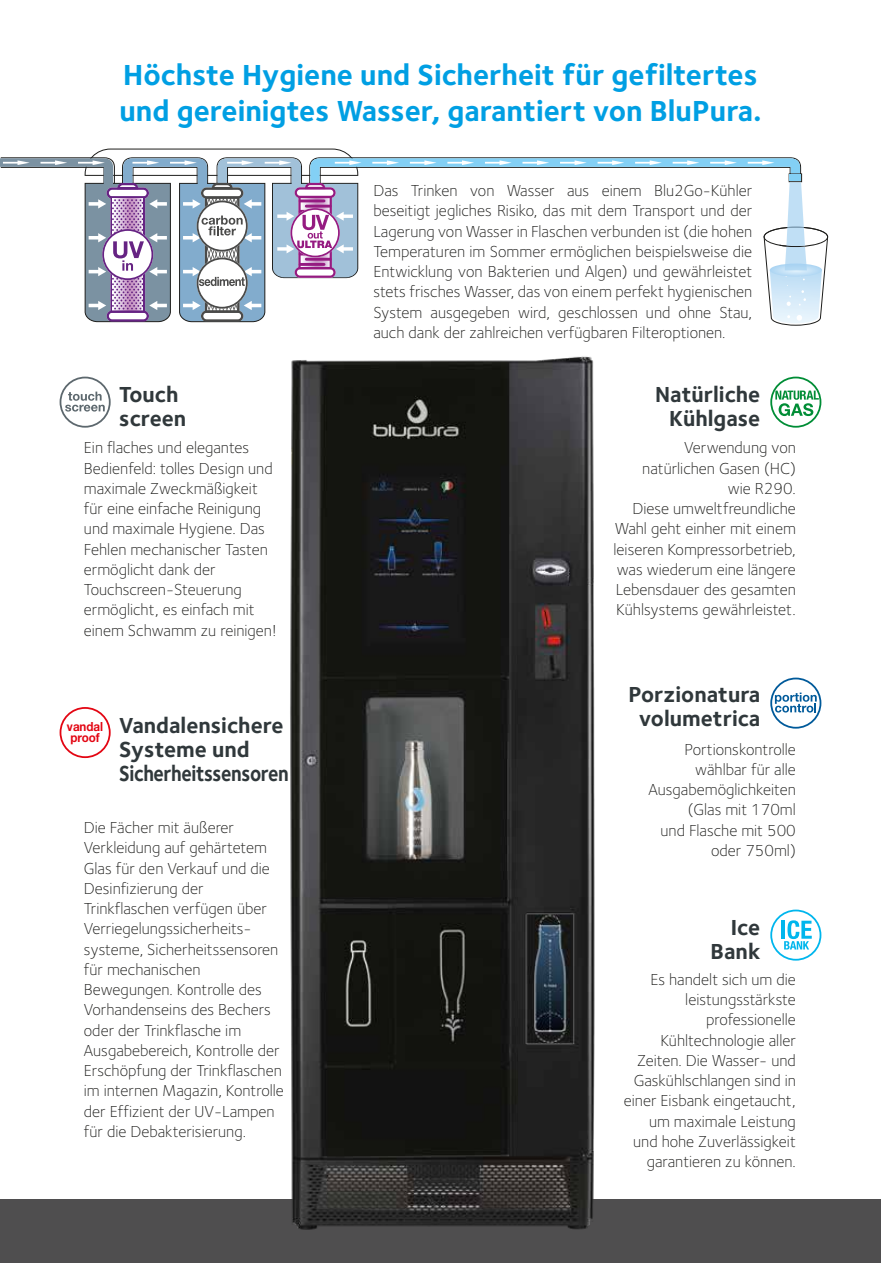
<style>
.page{position:relative;width:881px;height:1263px;background:#fff}
.page>*{position:absolute;margin:0;border:0;box-sizing:border-box;transform-origin:0 0}
.t1{font:700 30px/36px "Foundry Sterling";color:#009fe3}
.t2{font:700 22.5px/24px "Foundry Sterling";color:#30383b;text-align:right}
.t3{font:700 22.5px/24px "Foundry Sterling";letter-spacing:-.02em;color:#30383b}
.t4{font:300 16.5px/20.2px "Foundry Sterling";color:#1d1d1b;text-align:right}
.t5{font:700 12.6px/10.8px "Helvetica Neue LT Std";color:#e30613;scale:.92 1}
</style>
<div class="page">
<div style="left:0;top:1199px;width:880px;height:64px;background:#4f4e4f"></div>
<svg style="left:770px;top:909px;width:51px;height:52px"></svg>
<svg style="left:770px;top:678px;width:51px;height:51px"></svg>
<svg style="left:60px;top:377px;width:51px;height:51px"></svg>
<img style="left:290px;top:356px;width:305px;height:874px">
<svg style="left:770px;top:377px;width:51px;height:51px"></svg>
<svg style="left:60px;top:707px;width:51px;height:51px"></svg>
<svg style="left:0;top:149px;width:827px;height:177px"></svg>
<h1 class="t1" style="left:119px;top:56px;width:643px">Höchste Hygiene und Sicherheit für gefiltertes und gereinigtes Wasser, garantiert von BluPura.</h1>
<h2 class="t2" style="left:119px;top:382px;width:68px;text-align:left">Touch screen</h2>
<p class="t4" style="left:84px;top:437px;width:194px;text-align:left">Ein flaches und elegantes<br>Bedienfeld: tolles Design und maximale Zweckmäßigkeit für eine einfache Reinigung und maximale Hygiene. Das<br>Fehlen mechanischer Tasten ermöglicht dank der<br>Touchscreen-Steuerung ermöglicht, es einfach mit einem Schwamm zu reinigen!</p>
<p class="t5" style="left:67px;top:721px;width:41px">vandal proof</p>
<h2 class="t3" style="left:119px;top:712px;width:171px">Vandalensichere<br>Systeme und<br>Sicherheitssensoren</h2>
<p class="t4" style="left:84px;top:817px;width:201px;text-align:left">Die Fächer mit äußerer<br>Verkleidung auf gehärtetem<br>Glas für den Verkauf und die<br>Desinfizierung der<br>Trinkflaschen verfügen über<br>Verriegelungssicherheits&shy;systeme, Sicherheitssensoren für mechanischen<br>Bewegungen. Kontrolle des<br>Vorhandenseins des Bechers oder der Trinkflasche im<br>Ausgabebereich, Kontrolle der<br>Erschöpfung der Trinkflaschen im internen Magazin, Kontrolle der Effizient der UV-Lampen für die Debakterisierung.</p>
<p class="t4" style="left:373px;top:180px;width:380px;text-align:justify">Das Trinken von Wasser aus einem Blu2Go-Kühler beseitigt jegliches Risiko, das mit dem Transport und der Lagerung von Wasser in Flaschen verbunden ist (die hohen Temperaturen im Sommer ermöglichen beispielsweise die Entwicklung von Bakterien und Algen) und gewährleistet stets frisches Wasser, das von einem perfekt hygienischen System ausgegeben wird, geschlossen und ohne Stau, auch dank der zahlreichen verfügbaren Filteroptionen.</p>
<h2 class="t2" style="left:654px;top:382px;width:107px">Natürliche<br>Kühlgase</h2>
<p class="t4" style="left:613px;top:437px;width:184px">Verwendung von natürlichen Gasen (HC)<br>wie R290.<br>Diese umweltfreundliche<br>Wahl geht einher mit einem leiseren Kompressorbetrieb, was wiederum eine längere<br>Lebensdauer des gesamten<br>Kühlsystems gewährleistet.</p>
<h2 class="t2" style="left:628px;top:682px;width:133px;text-align:center">Porzionatura volumetrica</h2>
<p class="t4" style="left:648px;top:738px;width:149px">Portionskontrolle wählbar für alle<br>Ausgabemöglichkeiten (Glas mit 170ml<br>und Flasche mit 500 oder 750ml)</p>
<h2 class="t2" style="left:710px;top:915px;width:51px">Ice<br>Bank</h2>
<p class="t4" style="left:623px;top:969px;width:173px">Es handelt sich um die leistungsstärkste professionelle<br>Kühltechnologie aller<br>Zeiten. Die Wasser- und<br>Gaskühlschlangen sind in einer Eisbank eingetaucht, um maximale Leistung und hohe Zuverlässigkeit garantieren zu können.</p>
</div>
